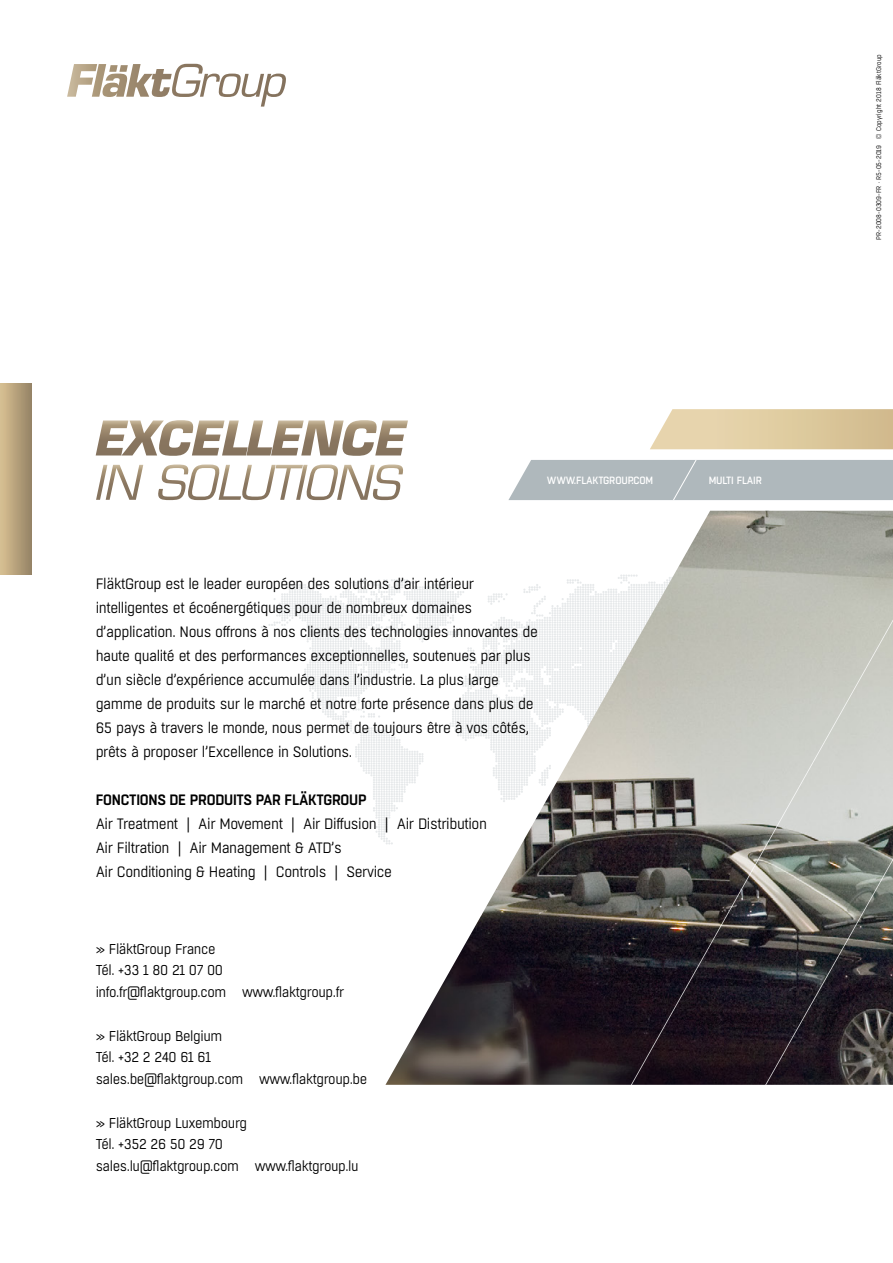
<style>
.page{position:relative;width:893px;height:1263px;background:#fff}
.page>*{position:absolute;margin:0;border:0;box-sizing:border-box;transform-origin:0 0}
.t1{font:15px/24px "Boxed";letter-spacing:-.03em;color:#000;scale:.95 1}
.t2{font:600 15px "Boxed";letter-spacing:-.02em;color:#000;scale:.95 1}
.t3{font:14.25px/21.8px "Boxed";letter-spacing:-.03em;color:#000;scale:.95 1}
.t4{font:500 10.5px "Boxed";letter-spacing:-.02em;color:#fff;scale:.95 1}
.t5{font:6.75px "Boxed";color:#000;scale:.95 1}
</style>
<div class="page">
<svg style="left:650px;top:409px;width:243px;height:40px;background:#e0cda5"></svg>
<div style="left:508px;top:460px;width:385px;height:40px;background:#afb8bc"></div>
<div style="left:0;top:383px;width:32px;height:191px;background:linear-gradient(to right,#dac192,#978567)"></div>
<svg style="left:261px;top:579px;width:124px;height:263px"></svg>
<svg style="left:67px;top:64px;width:219px;height:43px"></svg>
<svg style="left:96px;top:464px;width:307px;height:36px"></svg>
<svg style="left:96px;top:420px;width:312px;height:36px"></svg>
<img style="left:385px;top:511px;width:508px;height:574px">
<svg style="left:586px;top:619px;width:307px;height:466px;background:#656261"></svg>
<svg style="left:762px;top:544px;width:131px;height:316px;background:#bfc1b9"></svg>
<p class="t4" style="left:547px;top:474px;width:113px">WWW.FLAKTGROUP.COM</p>
<p class="t1" style="left:96px;top:571px;width:467px">FläktGroup est le leader européen des solutions d’air intérieur intelligentes et écoénergétiques pour de nombreux domaines d’application. Nous offrons à nos clients des technologies innovantes de haute qualité et des performances exceptionnelles, soutenues par plus d’un siècle d’expérience accumulée dans l’industrie. La plus large gamme de produits sur le marché et notre forte présence dans plus de 65 pays à travers le monde, nous permet de toujours être à vos côtés, prêts à proposer l’Excellence in Solutions.</p>
<p class="t2" style="left:96px;top:789px;width:287px">FONCTIONS DE PRODUITS PAR FLÄKTGROUP</p>
<p class="t1" style="left:96px;top:811px;width:413px">Air Treatment | Air Movement | Air Diffusion | Air Distribution<br>Air Filtration | Air Management &amp; ATD’s<br>Air Conditioning &amp; Heating | Controls | Service</p>
<p class="t3" style="left:96px;top:938px;width:263px">» FläktGroup France<br>Tél. +33 1 80 21 07 00 info.fr@flaktgroup.com www.flaktgroup.fr</p>
<p class="t3" style="left:96px;top:1025px;width:287px">» FläktGroup Belgium<br>Tél. +32 2 240 61 61<br>sales.be@flaktgroup.com www.flaktgroup.be</p>
<p class="t3" style="left:96px;top:1112px;width:278px">» FläktGroup Luxembourg<br>Tél. +352 26 50 29 70 sales.lu@flaktgroup.com www.flaktgroup.lu</p>
<p class="t4" style="left:709px;top:474px;width:57px">MULTI FLAIR</p>
<p class="t5" style="left:874px;top:240px;width:197px;rotate:-90deg">PR-2008-0309-FR · R5-05-2019 © Copyright 2018 FläktGroup</p>
</div>
